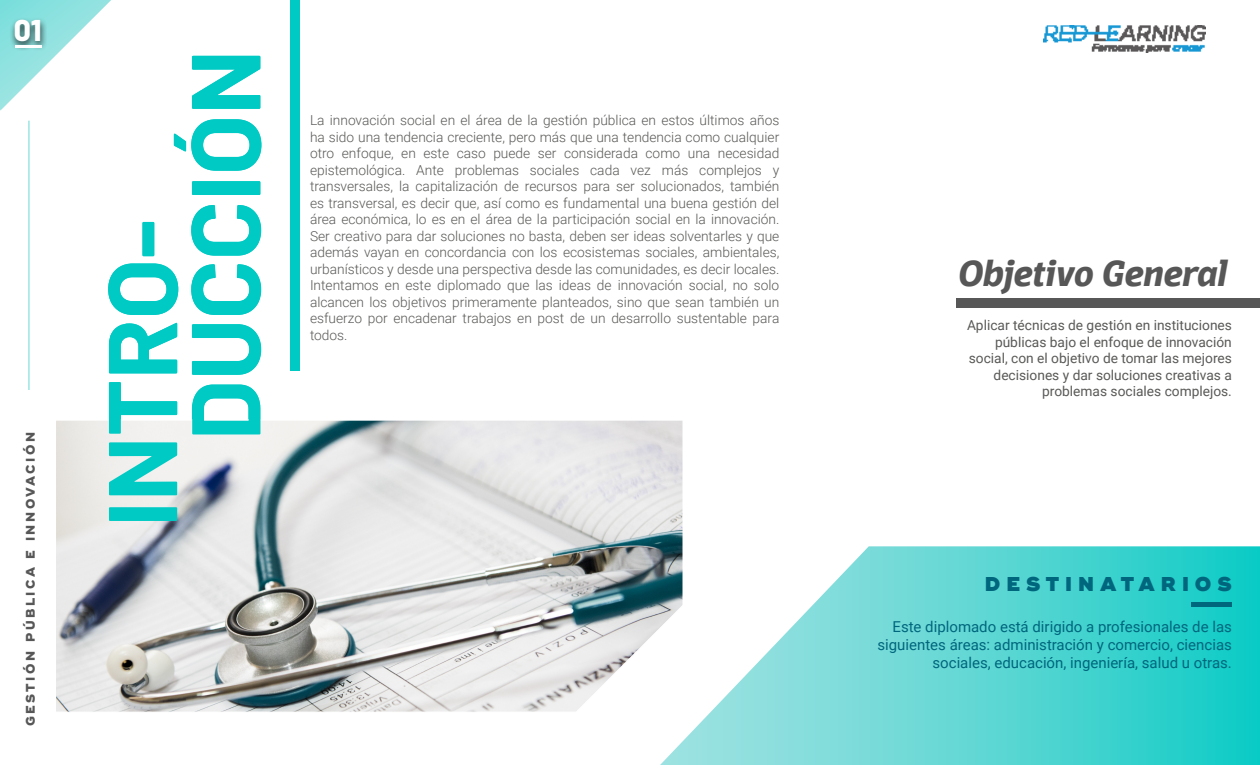
<style>
.page{position:relative;width:1260px;height:765px;background:#fff}
.page>*{position:absolute;margin:0;border:0;box-sizing:border-box;transform-origin:0 0}
.t1{font:700 97.5px/83.2px "Barlow";color:#00cac4}
.t2{font:italic 700 37.5px "Domotika Trial";color:#575757}
.t3{font:800 30px "Barlow";color:#fff}
.t4{font:900 20px "Ridley Grotesk";letter-spacing:.3em;color:#00667d}
.t5{font:15px/18px "Roboto";color:#00667d;text-align:right}
.t6{font:300 13.75px/16.5px "Roboto";color:#595957;text-align:justify}
.t7{font:13.75px/16.5px "Roboto";color:#595957;text-align:right}
.t8{font:800 12.5px "Ridley Grotesk";letter-spacing:.2em;color:#575757}
</style>
<div class="page">
<div style="left:290px;top:0;width:10px;height:371px;background:#00cac4"></div>
<div style="left:957px;top:298px;width:303px;height:10px;background:#575757"></div>
<img style="left:1044px;top:25px;width:162px;height:28px">
<svg style="left:0;top:0;width:111px;height:111px"></svg>
<svg style="left:660px;top:546px;width:600px;height:219px;background:#6ddbd8"></svg>
<svg style="left:56px;top:420px;width:630px;height:293px;background:#ced0d1"></svg>
<div style="left:9px;top:16px;width:38px;height:35px;background:#000;opacity:.75"></div>
<hr style="left:15px;top:45px;width:26px;height:3px;background:#fff">
<div style="left:1192px;top:602px;width:40px;height:6px;background:#00667c"></div>
<h3 class="t3" style="left:14px;top:8px;width:29px">01</h3>
<p class="t8" style="left:23px;top:726px;width:296px;rotate:-90deg">GESTIÓN PÚBLICA E INNOVACIÓN</p>
<h1 class="t1" style="left:93px;top:440px;width:392px;text-indent:-86px;rotate:-90deg">INTRO-<br>DUCCIÓN</h1>
<p class="t6" style="left:310px;top:112px;width:471px">La innovación social en el área de la gestión pública en estos últimos años ha sido una tendencia creciente, pero más que una tendencia como cualquier otro enfoque, en este caso puede ser considerada como una necesidad epistemológica. Ante problemas sociales cada vez más complejos y transversales, la capitalización de recursos para ser solucionados, también es transversal, es decir que, así como es fundamental una buena gestión del área económica, lo es en el área de la participación social en la innovación.<br>Ser creativo para dar soluciones no basta, deben ser ideas solventarles y que además vayan en concordancia con los ecosistemas sociales, ambientales, urbanísticos y desde una perspectiva desde las comunidades, es decir locales.<br>Intentamos en este diplomado que las ideas de innovación social, no solo alcancen los objetivos primeramente planteados, sino que sean también un esfuerzo por encadenar trabajos en post de un desarrollo sustentable para todos.</p>
<h2 class="t2" style="left:957px;top:252px;width:270px">Objetivo General</h2>
<p class="t7" style="left:967px;top:317px;width:266px">Aplicar técnicas de gestión en instituciones públicas bajo el enfoque de innovación social, con el objetivo de tomar las mejores decisiones y dar soluciones creativas a problemas sociales complejos.</p>
<h3 class="t4" style="left:985px;top:571px;width:249px">DESTINATARIOS</h3>
<p class="t5" style="left:877px;top:617px;width:356px">Este diplomado está dirigido a profesionales de las siguientes áreas: administración y comercio, ciencias sociales, educación, ingeniería, salud u otras.</p>
</div>
